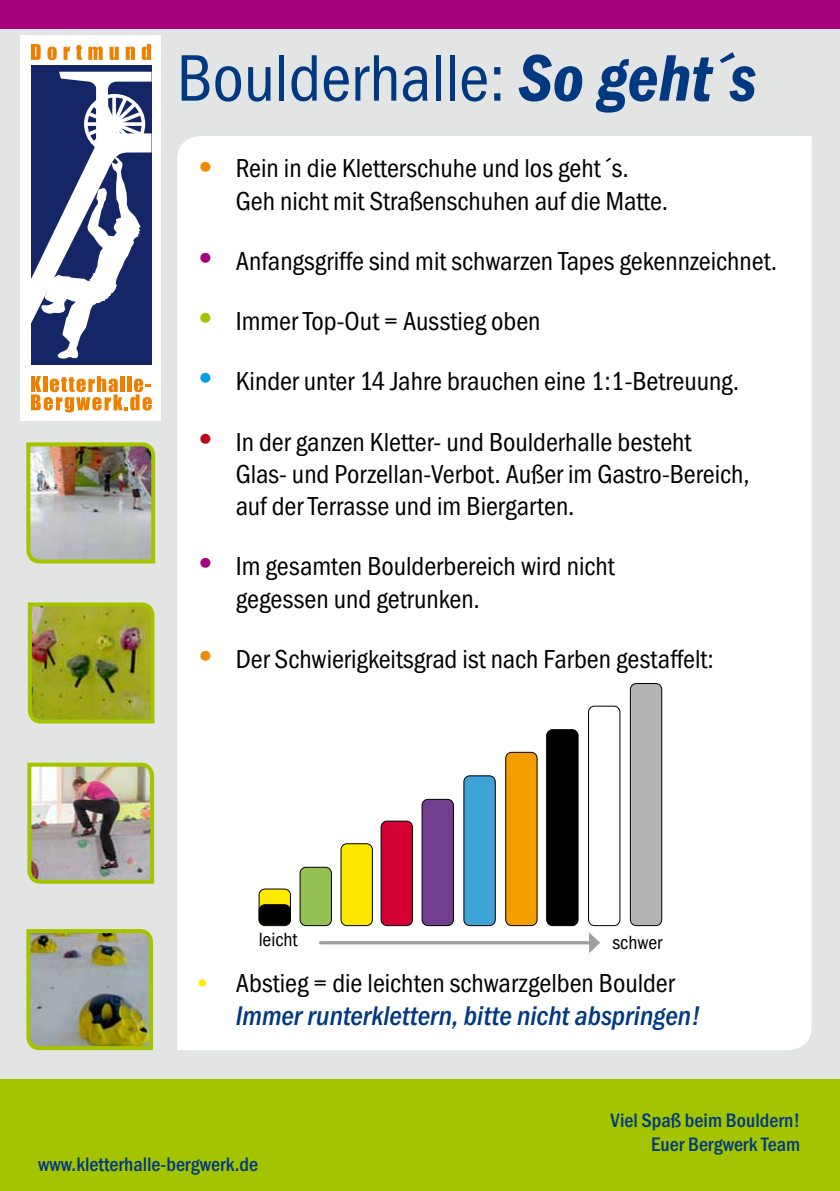
<style>
.page{position:relative;width:840px;height:1191px;background:#fff}
.page>*{position:absolute;margin:0;border:0;box-sizing:border-box;transform-origin:0 0}
.t1{font:condensed 68px "Franklin Gothic";letter-spacing:-.005em;color:#003882}
.t2{font:italic 500 condensed 28px "Franklin Gothic";letter-spacing:-.005em;color:#003882}
.t3{font:condensed 26.8px/32.2px "Franklin Gothic";color:#000}
.t4{font:500 condensed 20.2px/24.2px "Franklin Gothic";color:#003882;text-align:right}
.t5{font:condensed 19.8px "Franklin Gothic";color:#000}
.s1{font-weight:600;font-style:italic}
.s2{font-size:36px;color:#f08a00}
.s3{font-size:36px;color:#a5027d}
.s4{font-size:36px;color:#a4c400}
.s5{font-size:36px;color:#009ee0}
.s6{font-size:36px;color:#b80718}
.s7{color:#ffed00}
</style>
<div class="page">
<div style="left:0;top:0;width:839px;height:1191px;background:#e3e4e4"></div>
<div style="left:0;top:1080px;width:839px;height:111px;background:#a4c400"></div>
<div style="left:0;top:0;width:839px;height:28px;background:#a5027d"></div>
<div style="left:177px;top:136px;width:634px;height:914px;background:#fff"></div>
<img style="left:27px;top:602px;width:128px;height:122px">
<img style="left:26px;top:929px;width:128px;height:122px">
<img style="left:27px;top:762px;width:128px;height:122px">
<img style="left:26px;top:442px;width:130px;height:122px">
<div style="left:300px;top:867px;width:31px;height:58px;background:#95c154;border-radius:6px"></div>
<div style="left:299px;top:867px;width:33px;height:59px;border:1px solid #000;border-radius:6px"></div>
<div style="left:341px;top:843px;width:31px;height:82px;background:#fbe700;border-radius:6px"></div>
<div style="left:340px;top:843px;width:32px;height:83px;border:1px solid #000;border-radius:6px"></div>
<div style="left:381px;top:821px;width:31px;height:104px;background:#d40032;border-radius:6px"></div>
<div style="left:380px;top:820px;width:32px;height:106px;border:1px solid #000;border-radius:6px"></div>
<div style="left:422px;top:799px;width:31px;height:126px;background:#723f8e;border-radius:6px"></div>
<div style="left:421px;top:799px;width:32px;height:127px;border:1px solid #000;border-radius:6px"></div>
<div style="left:463px;top:776px;width:32px;height:149px;background:#3fa3d7;border-radius:6px"></div>
<div style="left:463px;top:775px;width:32px;height:151px;border:1px solid #000;border-radius:6px"></div>
<div style="left:505px;top:752px;width:32px;height:173px;background:#f49e00;border-radius:6px"></div>
<div style="left:505px;top:752px;width:32px;height:174px;border:1px solid #000;border-radius:6px"></div>
<div style="left:546px;top:729px;width:31px;height:196px;background:#000;border-radius:6px"></div>
<div style="left:546px;top:729px;width:32px;height:197px;border:1px solid #000;border-radius:6px"></div>
<div style="left:259px;top:889px;width:31px;height:36px;background:#ffea00;border-radius:6px"></div>
<div style="left:258px;top:888px;width:33px;height:38px;border:1px solid #000;border-radius:6px"></div>
<div style="left:259px;top:904px;width:31px;height:20px;background:#000;border-radius:6px"></div>
<div style="left:258px;top:904px;width:33px;height:21px;border:1px solid #000;border-radius:6px"></div>
<div style="left:588px;top:706px;width:31px;height:219px;background:#fff;border-radius:6px"></div>
<div style="left:587px;top:705px;width:33px;height:221px;border:1px solid #000;border-radius:6px"></div>
<div style="left:630px;top:683px;width:31px;height:242px;background:#b2b4b5;border-radius:6px"></div>
<div style="left:629px;top:683px;width:32px;height:243px;border:1px solid #000;border-radius:6px"></div>
<hr style="left:320px;top:941px;width:271px;height:3px;background:#9c9e9f">
<svg style="left:588px;top:932px;width:12px;height:21px"></svg>
<div style="left:20px;top:35px;width:140px;height:386px;background:#fff"></div>
<div style="left:31px;top:65px;width:120px;height:299px;background:#152667"></div>
<svg style="left:31px;top:44px;width:10px;height:16px"></svg>
<svg style="left:47px;top:47px;width:10px;height:13px"></svg>
<svg style="left:63px;top:47px;width:7px;height:13px"></svg>
<svg style="left:76px;top:45px;width:6px;height:15px"></svg>
<svg style="left:88px;top:47px;width:15px;height:13px"></svg>
<svg style="left:109px;top:47px;width:10px;height:13px"></svg>
<svg style="left:126px;top:47px;width:9px;height:13px"></svg>
<svg style="left:142px;top:44px;width:9px;height:16px"></svg>
<svg style="left:31px;top:376px;width:121px;height:36px"></svg>
<svg style="left:31px;top:72px;width:120px;height:286px"></svg>
<h1 class="t1" style="left:177px;top:40px;width:580px">Boulderhalle: <span class="s1">So geht´s</span></h1>
<p class="t3" style="left:236px;top:153px;width:434px;text-indent:-42px"><span class="s2">•</span> Rein in die Kletterschuhe und los geht´s.<br>Geh nicht mit Straßenschuhen auf die Matte.</p>
<p class="t3" style="left:193px;top:245px;width:585px"><span class="s3">•</span> Anfangsgriffe sind mit schwarzen Tapes gekennzeichnet.</p>
<p class="t3" style="left:193px;top:305px;width:348px"><span class="s4">•</span> Immer Top-Out = Ausstieg oben</p>
<p class="t3" style="left:193px;top:365px;width:547px"><span class="s5">•</span> Kinder unter 14 Jahre brauchen eine 1:1-Betreuung.</p>
<p class="t3" style="left:236px;top:426px;width:515px;text-indent:-42px"><span class="s6">•</span> In der ganzen Kletter- und Boulderhalle besteht<br>Glas- und Porzellan-Verbot. Außer im Gastro-Bereich, auf der Terrasse und im Biergarten.</p>
<p class="t3" style="left:236px;top:550px;width:380px;text-indent:-42px"><span class="s3">•</span> Im gesamten Boulderbereich wird nicht gegessen und getrunken.</p>
<p class="t3" style="left:193px;top:643px;width:521px"><span class="s2">•</span> Der Schwierigkeitsgrad ist nach Farben gestaffelt:</p>
<p class="t5" style="left:258px;top:928px;width:40px">leicht</p>
<p class="t5" style="left:612px;top:931px;width:51px">schwer</p>
<p class="t3" style="left:193px;top:966px;width:482px"><span class="s7">•</span> Abstieg = die leichten schwarzgelben Boulder</p>
<p class="t2" style="left:235px;top:1000px;width:466px">Immer runterklettern, bitte nicht abspringen!</p>
<p class="t4" style="left:38px;top:1152px;width:221px">www.kletterhalle-bergwerk.de</p>
<p class="t4" style="left:610px;top:1108px;width:191px">Viel Spaß beim Bouldern!<br>Euer Bergwerk Team</p>
</div>
